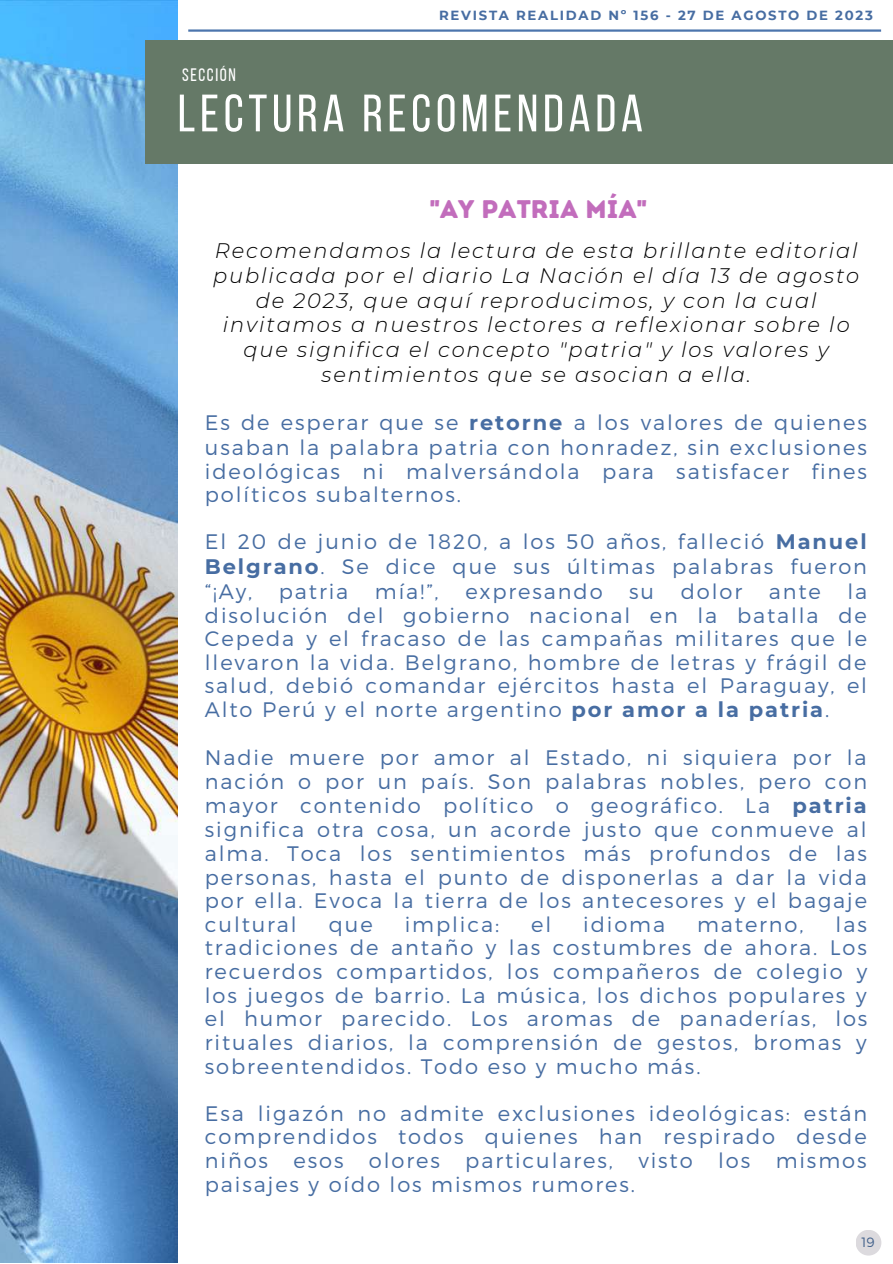
<style>
.page{position:relative;width:893px;height:1264px;background:#fff}
.page>*{position:absolute;margin:0;border:0;box-sizing:border-box;transform-origin:0 0}
.t1{font:52.5px "Bebas Neue";letter-spacing:.09em;color:#fff}
.t2{font:25.5px "Intro Rust Base";color:#c26dbc}
.t3{font:300 21px/23.5px "Montserrat";letter-spacing:.09em;color:#476da2;text-align:justify}
.t4{font:italic 300 21px/24.8px "Montserrat";letter-spacing:.09em;color:#000;text-align:center}
.t5{font:18px "Bebas Neue";letter-spacing:.09em;color:#fff}
.t6{font:300 13.5px "Montserrat";color:#42618b}
.t7{font:700 13.2px "Montserrat";letter-spacing:.13em;color:#476da2}
.s1{font-weight:700}
</style>
<div class="page">
<img style="left:0;top:0;width:178px;height:1262px">
<div style="left:855px;top:1229px;width:26px;height:26px;background:#dcdade;border-radius:50%"></div>
<hr style="left:188px;top:29px;width:693px;height:3px;background:#4c75ad">
<div style="left:145px;top:41px;width:747px;height:123px;background:#657967"></div>
<p class="t7" style="left:439px;top:8px;width:435px">REVISTA REALIDAD Nº 156 - 27 DE AGOSTO DE 2023</p>
<p class="t5" style="left:182px;top:67px;width:55px">SECCIÓN</p>
<h1 class="t1" style="left:178px;top:92px;width:467px">LECTURA RECOMENDADA</h1>
<p class="t2" style="left:430px;top:193px;width:219px">"AY PATRIA MÍA"</p>
<p class="t4" style="left:213px;top:238px;width:647px">Recomendamos la lectura de esta brillante editorial publicada por el diario La Nación el día 13 de agosto de 2023, que aquí reproducimos, y con la cual invitamos a nuestros lectores a reflexionar sobre lo que significa el concepto "patria" y los valores y sentimientos que se asocian a ella.</p>
<p class="t3" style="left:205px;top:409px;width:663px;line-height:24px">Es de esperar que se <span class="s1">retorne</span> a los valores de quienes usaban la palabra patria con honradez, sin exclusiones ideológicas ni malversándola para satisfacer fines políticos subalternos.</p>
<p class="t3" style="left:205px;top:528px;width:663px;line-height:24.8px">El 20 de junio de 1820, a los 50 años, falleció <span class="s1">Manuel Belgrano</span>. Se dice que sus últimas palabras fueron “¡Ay,</p>
<p class="t3" style="left:279px;top:578px;width:71px">patria</p>
<p class="t3" style="left:375px;top:578px;width:65px">mía!”,</p>
<p class="t3" style="left:465px;top:578px;width:139px">expresando</p>
<p class="t3" style="left:629px;top:578px;width:26px">su</p>
<p class="t3" style="left:680px;top:578px;width:63px">dolor</p>
<p class="t3" style="left:768px;top:578px;width:54px">ante</p>
<p class="t3" style="left:205px;top:578px;width:663px;text-indent:642px">la disolución del gobierno nacional en la batalla de Cepeda y el fracaso de las campañas militares que le llevaron la vida. Belgrano, hombre de letras y frágil de salud, debió comandar ejércitos hasta el Paraguay, el Alto Perú y el norte argentino <span class="s1">por amor a la patria</span>.</p>
<p class="t3" style="left:205px;top:745px;width:663px">Nadie muere por amor al Estado, ni siquiera por la nación o por un país. Son palabras nobles, pero con mayor contenido político o geográfico. La <span class="s1">patria </span>significa otra cosa, un acorde justo que conmueve al alma. Toca los sentimientos más profundos de las personas, hasta el punto de disponerlas a dar la vida por ella. Evoca la tierra de los antecesores y el bagaje cultural</p>
<p class="t3" style="left:205px;top:911px;width:664px;text-indent:630px">las tradiciones de antaño y las costumbres de ahora. Los recuerdos compartidos, los compañeros de colegio y los juegos de barrio. La música, los dichos populares y el humor parecido. Los aromas de panaderías, los rituales diarios, la comprensión de gestos, bromas y sobreentendidos. Todo eso y mucho más.</p>
<p class="t3" style="left:205px;top:1100px;width:663px">Esa ligazón no admite exclusiones ideológicas: están comprendidos todos quienes han respirado desde niños esos olores particulares, visto los mismos paisajes y oído los mismos rumores.</p>
<p class="t3" style="left:329px;top:911px;width:45px">que</p>
<p class="t3" style="left:405px;top:911px;width:96px">implica:</p>
<p class="t3" style="left:531px;top:911px;width:22px">el</p>
<p class="t3" style="left:583px;top:911px;width:83px">idioma</p>
<p class="t3" style="left:697px;top:911px;width:108px">materno,</p>
<p class="t6" style="left:861px;top:1233px;width:15px">19</p>
</div>
